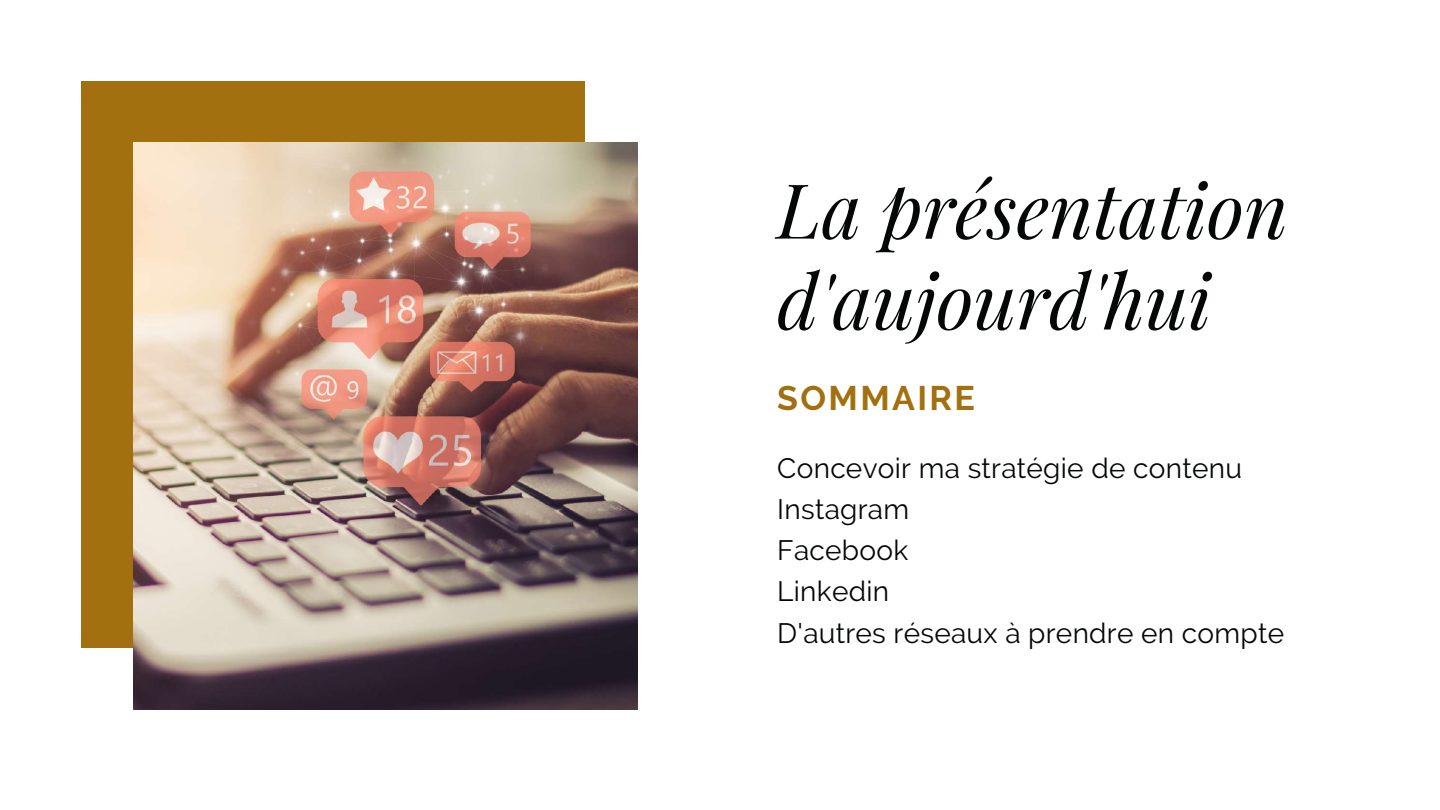
<style>
.page{position:relative;width:1440px;height:810px;background:#fff}
.page>*{position:absolute;margin:0;border:0;box-sizing:border-box;transform-origin:0 0}
.t1{font:italic 76px/90.8px "Playfair Display";color:#050707}
.t2{font:700 34px "Raleway";letter-spacing:.07em;color:#a37010}
.t3{font:28px/41.4px "Raleway";letter-spacing:.01em;color:#050707}
</style>
<div class="page">
<div style="left:81px;top:81px;width:504px;height:567px;background:#a37010"></div>
<img style="left:133px;top:142px;width:504px;height:567px">
<h1 class="t1" style="left:777px;top:162px;width:512px">La présentation d'aujourd'hui</h1>
<p class="t2" style="left:777px;top:378px;width:199px">SOMMAIRE</p>
<p class="t3" style="left:777px;top:447px;width:508px">Concevoir ma stratégie de contenu<br>Instagram<br>Facebook<br>Linkedin<br>D'autres réseaux à prendre en compte</p>
</div>
